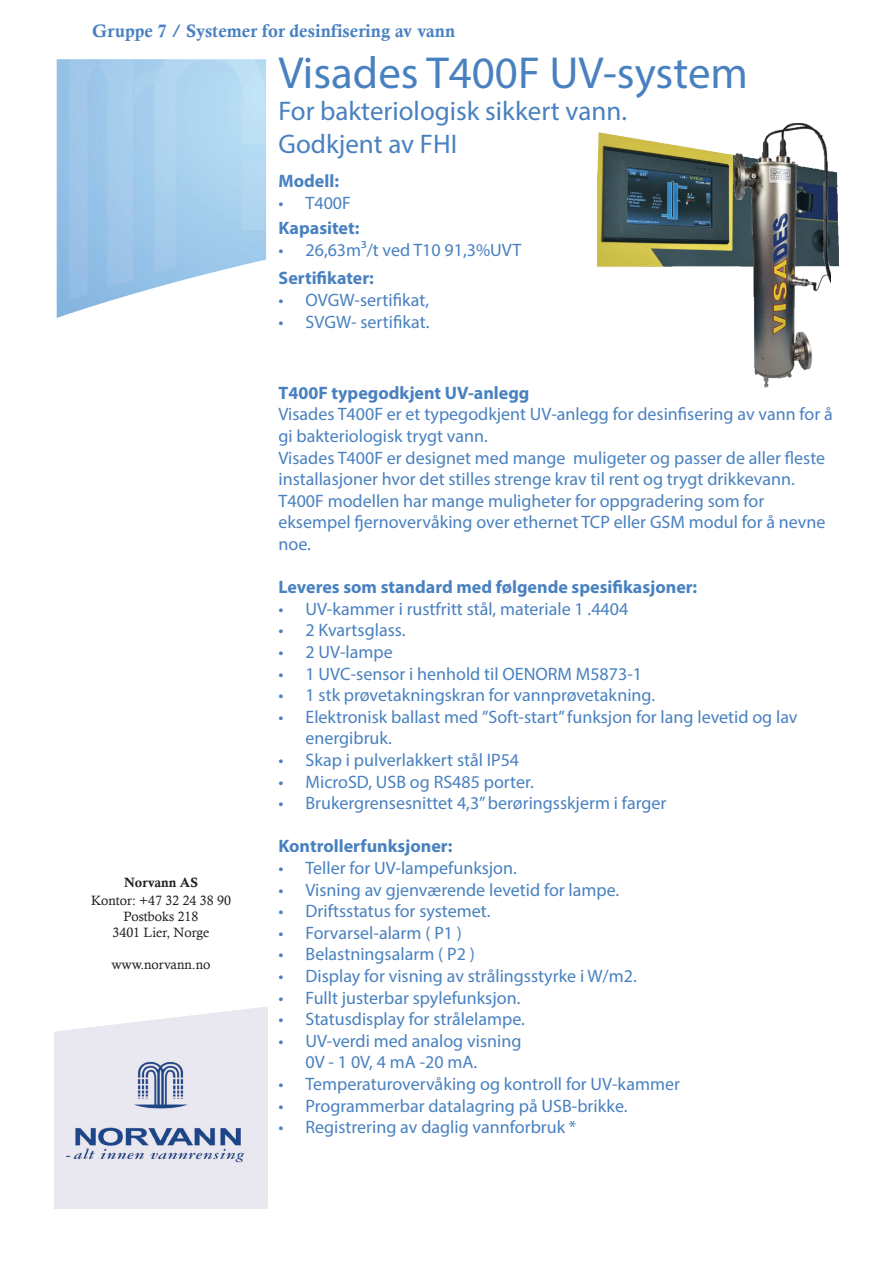
<style>
.page{position:relative;width:893px;height:1263px;background:#fff}
.page>*{position:absolute;margin:0;border:0;box-sizing:border-box;transform-origin:0 0}
.t1{font:45px "Myriad Pro";color:#4981c0}
.t2{font:27px/32.4px "Myriad Pro";color:#4981c0}
.t3{font:18px/21.6px "Myriad Pro";color:#4981c0}
.t4{font:700 18px "Myriad Pro";color:#4981c0}
.t5{font:18px "Calis MT Bol";color:#4981c0}
.t6{font:13.5px/16.2px "Calisto";color:#231f20;text-align:center}
.t7{font:13.5px "Calis MT Bol";color:#231f20}
</style>
<div class="page">
<img style="left:597px;top:132px;width:242px;height:134px">
<img style="left:56px;top:59px;width:210px;height:259px">
<img style="left:54px;top:1007px;width:214px;height:202px">
<img style="left:729px;top:123px;width:102px;height:265px">
<p class="t5" style="left:92px;top:21px;width:364px">Gruppe 7 / Systemer for desinfisering av vann</p>
<h1 class="t1" style="left:279px;top:45px;width:471px">Visades T400F UV-system</h1>
<h2 class="t2" style="left:279px;top:94px;width:350px">For bakteriologisk sikkert vann.<br>Godkjent av FHI</h2>
<p class="t4" style="left:279px;top:169px;width:62px">Modell:</p>
<p class="t3" style="left:279px;top:192px;width:74px">• T400F</p>
<p class="t4" style="left:279px;top:217px;width:82px">Kapasitet:</p>
<p class="t3" style="left:279px;top:239px;width:244px">• 26,63m3/t ved T10 91,3%UVT</p>
<p class="t7" style="left:124px;top:874px;width:75px">Norvann AS</p>
<p class="t6" style="left:91px;top:892px;width:141px">Kontor: +47 32 24 38 90<br>Postboks 218<br>3401 Lier, Norge</p>
<p class="t6" style="left:111px;top:956px;width:101px">www.norvann.no</p>
<p class="t4" style="left:279px;top:267px;width:97px">Sertifikater:</p>
<p class="t3" style="left:279px;top:289px;width:152px">• OVGW-sertifikat,</p>
<p class="t3" style="left:279px;top:310px;width:152px">• SVGW- sertifikat.</p>
<p class="t4" style="left:279px;top:381px;width:252px">T400F typegodkjent UV-anlegg</p>
<p class="t3" style="left:279px;top:403px;width:556px">Visades T400F er et typegodkjent UV-anlegg for desinfisering av vann for å gi bakteriologisk trygt vann.<br>Visades T400F er designet med mange muligeter og passer de aller fleste installasjoner hvor det stilles strenge krav til rent og trygt drikkevann.<br>T400F modellen har mange muligheter for oppgradering som for eksempel fjernovervåking over ethernet TCP eller GSM modul for å nevne noe.</p>
<p class="t4" style="left:279px;top:575px;width:420px">Leveres som standard med følgende spesifikasjoner:</p>
<p class="t3" style="left:279px;top:598px;width:351px">• UV-kammer i rustfritt stål, materiale 1 .4404</p>
<p class="t3" style="left:279px;top:619px;width:128px">• 2 Kvartsglass.</p>
<p class="t3" style="left:279px;top:641px;width:116px">• 2 UV-lampe</p>
<p class="t3" style="left:279px;top:662px;width:365px">• 1 UVC-sensor i henhold til OENORM M5873-1</p>
<p class="t3" style="left:279px;top:684px;width:378px">• 1 stk prøvetakningskran for vannprøvetakning.</p>
<p class="t3" style="left:306px;top:706px;width:493px;text-indent:-27px">• Elektronisk ballast med ”Soft-start” funksjon for lang levetid og lav energibruk.</p>
<p class="t3" style="left:279px;top:749px;width:242px">• Skap i pulverlakkert stål IP54</p>
<p class="t3" style="left:279px;top:770px;width:257px">• MicroSD, USB og RS485 porter.</p>
<p class="t3" style="left:279px;top:792px;width:389px">• Brukergrensesnittet 4,3” berøringsskjerm i farger</p>
<p class="t4" style="left:279px;top:834px;width:175px">Kontrollerfunksjoner:</p>
<p class="t3" style="left:279px;top:857px;width:240px">• Teller for UV-lampefunksjon.</p>
<p class="t3" style="left:279px;top:878px;width:342px">• Visning av gjenværende levetid for lampe.</p>
<p class="t3" style="left:279px;top:900px;width:213px">• Driftsstatus for systemet.</p>
<p class="t3" style="left:279px;top:922px;width:185px">• Forvarsel-alarm ( P1 )</p>
<p class="t3" style="left:279px;top:943px;width:198px">• Belastningsalarm ( P2 )</p>
<p class="t3" style="left:279px;top:965px;width:360px">• Display for visning av strålingsstyrke i W/m2.</p>
<p class="t3" style="left:279px;top:986px;width:243px">• Fullt justerbar spylefunksjon.</p>
<p class="t3" style="left:279px;top:1008px;width:248px">• Statusdisplay for strålelampe.</p>
<p class="t3" style="left:306px;top:1030px;width:217px;text-indent:-27px">• UV-verdi med analog visning<br>0V - 1 0V, 4 mA -20 mA.</p>
<p class="t3" style="left:279px;top:1073px;width:403px">• Temperaturovervåking og kontroll for UV-kammer</p>
<p class="t3" style="left:279px;top:1094px;width:350px">• Programmerbar datalagring på USB-brikke.</p>
<p class="t3" style="left:279px;top:1116px;width:299px">• Registrering av daglig vannforbruk *</p>
</div>
